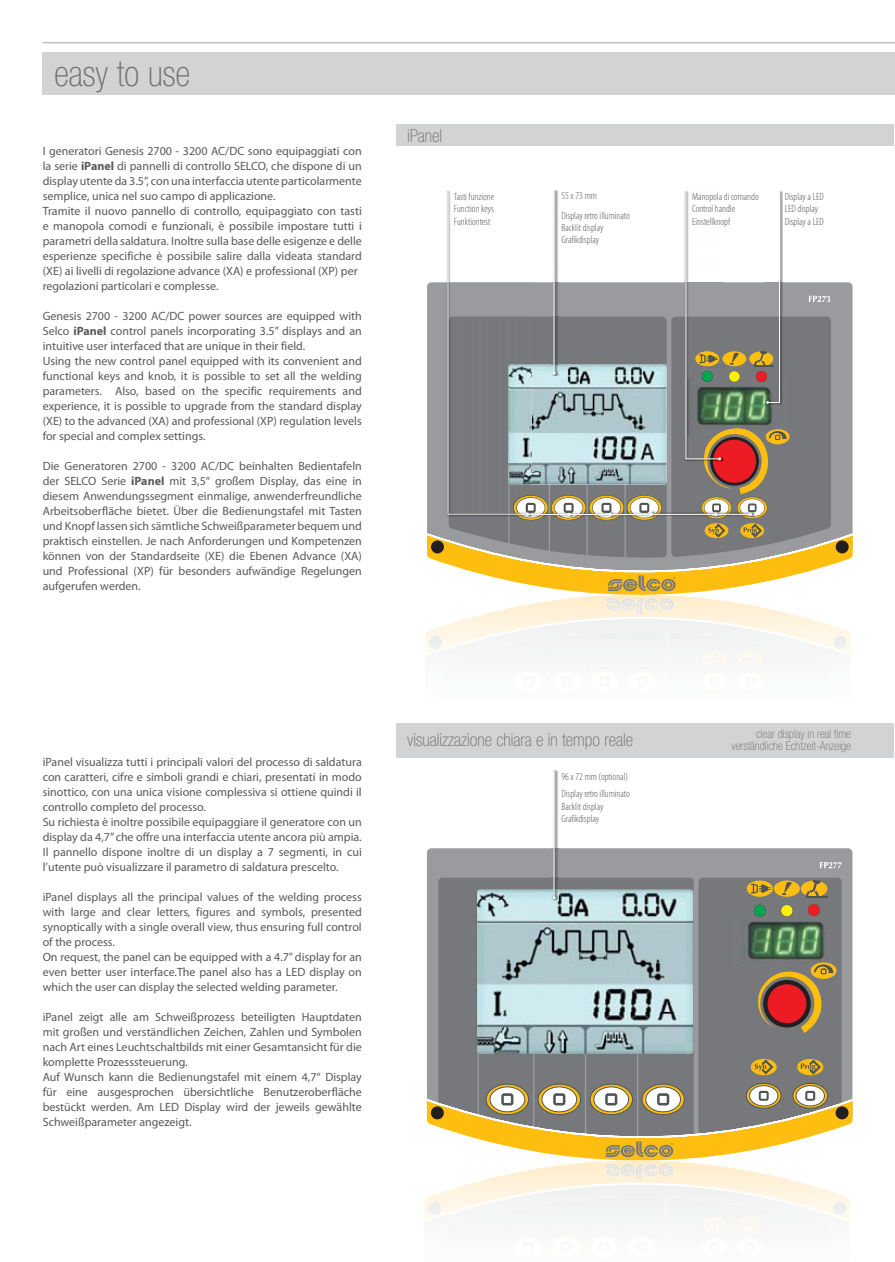
<style>
.page{position:relative;width:895px;height:1262px;background:#fff}
.page>*{position:absolute;margin:0;border:0;box-sizing:border-box;transform-origin:0 0}
.t1{font:100 condensed 36px "Helvetica Neue LT Std";color:#6d6e70}
.t2{font:100 condensed 18px "Helvetica Neue LT Std";color:#6d6e70}
.t3{font:12px/15px "Myriad Pro";color:#58595b}
.t4{font:100 condensed 12px/12px "Helvetica Neue LT Std";color:#6d6e70;text-align:right}
.t5{font:300 condensed 10.5px/12.5px "Myriad Pro";color:#58595b}
.s1{font-weight:700}
</style>
<div class="page">
<hr style="left:43px;top:42px;width:851px;height:1px;background:#bbbdc0">
<div style="left:43px;top:52px;width:851px;height:42px;background:#d1d3d4"></div>
<div style="left:396px;top:124px;width:497px;height:22px;background:#d1d3d4"></div>
<div style="left:396px;top:723px;width:497px;height:34px;background:#d1d3d4"></div>
<svg style="left:425px;top:191px;width:428px;height:475px"></svg>
<div style="left:427px;top:848px;width:425px;height:29px;background:#999b9e"></div>
<svg style="left:819px;top:862px;width:22px;height:6px"></svg>
<img style="left:551px;top:770px;width:7px;height:107px">
<hr style="left:553px;top:772px;width:1px;height:126px;background:#fff">
<svg style="left:424px;top:877px;width:429px;height:355px"></svg>
<h1 class="t1" style="left:54px;top:60px;width:137px">easy to use</h1>
<p class="t3" style="left:43px;top:144px;width:320px">I generatori Genesis 2700 - 3200 AC/DC sono equipaggiati con la serie <span class="s1">iPanel</span> di pannelli di controllo SELCO, che dispone di un display utente da 3.5”, con una interfaccia utente particolarmente semplice, unica nel suo campo di applicazione.<br>Tramite il nuovo pannello di controllo, equipaggiato con tasti e manopola comodi e funzionali, è possibile impostare tutti i parametri della saldatura. Inoltre sulla base delle esigenze e delle esperienze specifiche è possibile salire dalla videata standard (XE) ai livelli di regolazione advance (XA) e professional (XP) per regolazioni particolari e complesse.</p>
<p class="t3" style="left:43px;top:309px;width:320px">Genesis 2700 - 3200 AC/DC power sources are equipped with Selco <span class="s1">iPanel</span> control panels incorporating 3.5” displays and an intuitive user interfaced that are unique in their field.<br>Using the new control panel equipped with its convenient and functional keys and knob, it is possible to set all the welding parameters. Also, based on the specific requirements and experience, it is possible to upgrade from the standard display (XE) to the advanced (XA) and professional (XP) regulation levels for special and complex settings.</p>
<p class="t3" style="left:43px;top:459px;width:320px;text-align:justify">Die Generatoren 2700 - 3200 AC/DC beinhalten Bedientafeln der SELCO Serie <span class="s1">iPanel</span> mit 3,5“ großem Display, das eine in diesem Anwendungssegment einmalige, anwenderfreundliche Arbeitsoberfläche bietet. Über die Bedienungstafel mit Tasten und Knopf lassen sich sämtliche Schweißparameter bequem und praktisch einstellen. Je nach Anforderungen und Kompetenzen können von der Standardseite (XE) die Ebenen Advance (XA) und Professional (XP) für besonders aufwändige Regelungen aufgerufen werden.</p>
<h2 class="t2" style="left:407px;top:129px;width:36px">iPanel</h2>
<p class="t5" style="left:454px;top:191px;width:42px;text-align:justify">Tasti funzione Function keys Funktiontest</p>
<p class="t5" style="left:561px;top:191px;width:37px">55 x 73 mm</p>
<p class="t5" style="left:561px;top:210px;width:70px">Display retro illuminato<br>Backlit display<br>Grafikdisplay</p>
<p class="t5" style="left:692px;top:191px;width:68px">Manopola di comando<br>Control handle<br>Einstellknopf</p>
<p class="t5" style="left:784px;top:191px;width:41px">Display a LED<br>LED display<br>Display a LED</p>
<p class="t3" style="left:43px;top:756px;width:320px">iPanel visualizza tutti i principali valori del processo di saldatura con caratteri, cifre e simboli grandi e chiari, presentati in modo sinottico, con una unica visione complessiva si ottiene quindi il controllo completo del processo.<br>Su richiesta è inoltre possibile equipaggiare il generatore con un display da 4,7” che offre una interfaccia utente ancora più ampia.<br>Il pannello dispone inoltre di un display a 7 segmenti, in cui l’utente può visualizzare il parametro di saldatura prescelto.</p>
<p class="t3" style="left:43px;top:891px;width:320px">iPanel displays all the principal values of the welding process with large and clear letters, figures and symbols, presented synoptically with a single overall view, thus ensuring full control of the process.<br>On request, the panel can be equipped with a 4.7” display for an even better user interface.The panel also has a LED display on which the user can display the selected welding parameter.</p>
<p class="t3" style="left:43px;top:1011px;width:320px">iPanel zeigt alle am Schweißprozess beteiligten Hauptdaten mit großen und verständlichen Zeichen, Zahlen und Symbolen nach Art eines Leuchtschaltbilds mit einer Gesamtansicht für die komplette Prozesssteuerung.<br>Auf Wunsch kann die Bedienungstafel mit einem 4,7“ Display für eine ausgesprochen übersichtliche Benutzeroberfläche bestückt werden. Am LED Display wird der jeweils gewählte Schweißparameter angezeigt.</p>
<h2 class="t2" style="left:407px;top:733px;width:227px">visualizzazione chiara e in tempo reale</h2>
<p class="t4" style="left:731px;top:729px;width:121px">clear display in real time verständliche Echtzeit-Anzeige</p>
<p class="t5" style="left:561px;top:771px;width:68px">96 x 72 mm (optional)</p>
<p class="t5" style="left:561px;top:788px;width:70px">Display retro illuminato<br>Backlit display<br>Grafikdisplay</p>
</div>
